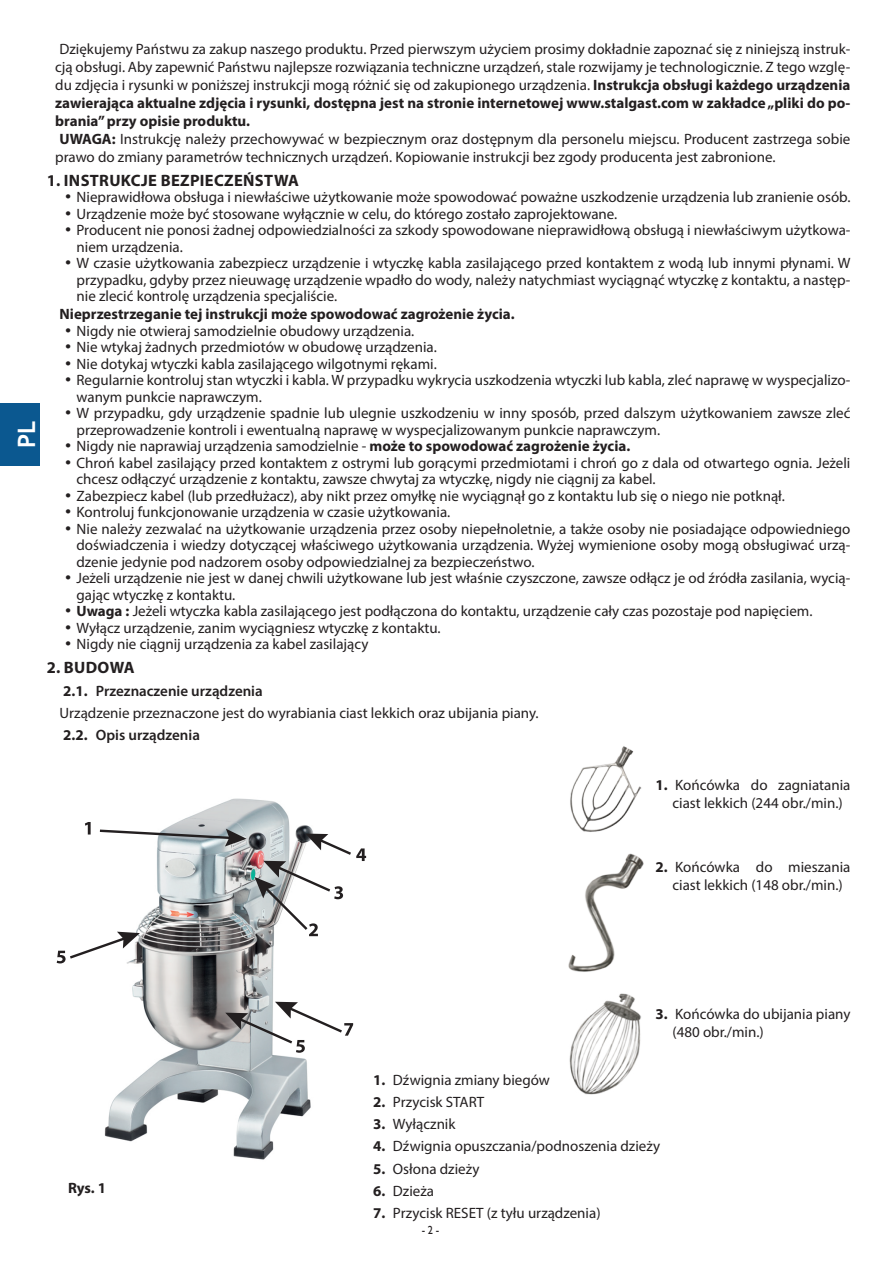
<style>
.page{position:relative;width:893px;height:1263px;background:#fff}
.page>*{position:absolute;margin:0;border:0;box-sizing:border-box;transform-origin:0 0}
.t1{font:700 24px "Trebuchet MS";color:#fff}
.t2{font:700 16.5px "Myriad Pro";letter-spacing:.02em;color:#231f20}
.t3{font:15px/18px "Myriad Pro";color:#231f20}
.t4{font:700 15px "Myriad Pro";color:#231f20}
.t5{font:12px "Humanst 521 EU";color:#231f20;scale:.86 1}
.s1{font-weight:700}
.s2{font-family:"Humanst 521 EU";font-weight:700}
.s3{font-weight:600}
</style>
<div class="page">
<div style="left:0;top:403px;width:39px;height:63px;background:#0b5890"></div>
<img style="left:56px;top:798px;width:311px;height:362px">
<svg style="left:97px;top:828px;width:150px;height:18px"></svg>
<svg style="left:85px;top:822px;width:6px;height:12px"></svg>
<svg style="left:255px;top:833px;width:111px;height:103px"></svg>
<svg style="left:225px;top:1002px;width:128px;height:51px"></svg>
<svg style="left:57px;top:932px;width:83px;height:31px"></svg>
<img style="left:570px;top:746px;width:72px;height:86px">
<img style="left:569px;top:853px;width:74px;height:119px">
<img style="left:569px;top:993px;width:72px;height:102px">
<h1 class="t1" style="left:12px;top:448px;width:29px;rotate:-90deg">PL</h1>
<p class="t3" style="left:55px;top:40px;width:797px">Dziękujemy Państwu za zakup naszego produktu. Przed pierwszym użyciem prosimy dokładnie zapoznać się z niniejszą instruk&shy;cją obsługi. Aby zapewnić Państwu najlepsze rozwiązania techniczne urządzeń, stale rozwijamy je technologicznie. Z tego wzglę&shy;du zdjęcia i rysunki w poniższej instrukcji mogą różnić się od zakupionego urządzenia. <span class="s1">Instrukcja obsługi każdego urządzenia zawierająca aktualne zdjęcia i rysunki, dostępna jest na stronie internetowej www.stalgast.com w zakładce „pliki do po&shy;brania” przy opisie produktu.<br>UWAGA:</span> Instrukcję należy przechowywać w bezpiecznym oraz dostępnym dla personelu miejscu. Producent zastrzega sobie prawo do zmiany parametrów technicznych urządzeń. Kopiowanie instrukcji bez zgody producenta jest zabronione.</p>
<p class="t2" style="left:47px;top:170px;width:254px">1. INSTRUKCJE BEZPIECZEŃSTWA</p>
<p class="t3" style="left:64px;top:188px;width:788px"><span class="s2">•</span> Nieprawidłowa obsługa i niewłaściwe użytkowanie może spowodować poważne uszkodzenie urządzenia lub zranienie osób.</p>
<p class="t3" style="left:64px;top:205px;width:555px"><span class="s2">•</span> Urządzenie może być stosowane wyłącznie w celu, do którego zostało zaprojektowane.</p>
<p class="t3" style="left:77px;top:222px;width:775px;line-height:16.5px;text-indent:-13px"><span class="s2">•</span> Producent nie ponosi żadnej odpowiedzialności za szkody spowodowane nieprawidłową obsługą i niewłaściwym użytkowa&shy;niem urządzenia.</p>
<p class="t3" style="left:77px;top:255px;width:775px;line-height:16.5px;text-align:justify;text-indent:-13px"><span class="s2">•</span> W czasie użytkowania zabezpiecz urządzenie i wtyczkę kabla zasilającego przed kontaktem z wodą lub innymi płynami. W przypadku, gdyby przez nieuwagę urządzenie wpadło do wody, należy natychmiast wyciągnąć wtyczkę z kontaktu, a następ&shy;nie zlecić kontrolę urządzenia specjaliście.</p>
<p class="t4" style="left:60px;top:304px;width:457px">Nieprzestrzeganie tej instrukcji może spowodować zagrożenie życia.</p>
<p class="t3" style="left:64px;top:322px;width:352px"><span class="s2">•</span> Nigdy nie otwieraj samodzielnie obudowy urządzenia.</p>
<p class="t3" style="left:64px;top:338px;width:375px"><span class="s2">•</span> Nie wtykaj żadnych przedmiotów w obudowę urządzenia.</p>
<p class="t3" style="left:64px;top:355px;width:375px"><span class="s2">•</span> Nie dotykaj wtyczki kabla zasilającego wilgotnymi rękami.</p>
<p class="t3" style="left:77px;top:372px;width:775px;line-height:16.5px;text-indent:-13px"><span class="s2">•</span> Regularnie kontroluj stan wtyczki i kabla. W przypadku wykrycia uszkodzenia wtyczki lub kabla, zleć naprawę w wyspecjalizo&shy;wanym punkcie naprawczym.</p>
<p class="t3" style="left:77px;top:405px;width:775px;line-height:16.5px;text-indent:-13px"><span class="s2">•</span> W przypadku, gdy urządzenie spadnie lub ulegnie uszkodzeniu w inny sposób, przed dalszym użytkowaniem zawsze zleć przeprowadzenie kontroli i ewentualną naprawę w wyspecjalizowanym punkcie naprawczym.</p>
<p class="t3" style="left:64px;top:437px;width:568px"><span class="s2">•</span> Nigdy nie naprawiaj urządzenia samodzielnie - <span class="s1">może to spowodować zagrożenie życia.</span></p>
<p class="t3" style="left:77px;top:454px;width:775px;line-height:16.5px;text-indent:-13px"><span class="s2">•</span> Chroń kabel zasilający przed kontaktem z ostrymi lub gorącymi przedmiotami i chroń go z dala od otwartego ognia. Jeżeli chcesz odłączyć urządzenie z kontaktu, zawsze chwytaj za wtyczkę, nigdy nie ciągnij za kabel.</p>
<p class="t3" style="left:64px;top:487px;width:722px"><span class="s2">•</span> Zabezpiecz kabel (lub przedłużacz), aby nikt przez omyłkę nie wyciągnął go z kontaktu lub się o niego nie potknął.</p>
<p class="t3" style="left:64px;top:503px;width:388px"><span class="s2">•</span> Kontroluj funkcjonowanie urządzenia w czasie użytkowania.</p>
<p class="t3" style="left:77px;top:520px;width:775px;line-height:16.5px;text-align:justify;text-indent:-13px"><span class="s2">•</span> Nie należy zezwalać na użytkowanie urządzenia przez osoby niepełnoletnie, a także osoby nie posiadające odpowiedniego doświadczenia i wiedzy dotyczącej właściwego użytkowania urządzenia. Wyżej wymienione osoby mogą obsługiwać urzą&shy;dzenie jedynie pod nadzorem osoby odpowiedzialnej za bezpieczeństwo.</p>
<p class="t3" style="left:77px;top:570px;width:775px;line-height:16.5px;text-indent:-13px"><span class="s2">•</span> Jeżeli urządzenie nie jest w danej chwili użytkowane lub jest właśnie czyszczone, zawsze odłącz je od źródła zasilania, wycią&shy;gając wtyczkę z kontaktu.</p>
<p class="t3" style="left:64px;top:602px;width:750px"><span class="s2">•</span> <span class="s1">Uwaga :</span> Jeżeli wtyczka kabla zasilającego jest podłączona do kontaktu, urządzenie cały czas pozostaje pod napięciem.</p>
<p class="t3" style="left:64px;top:619px;width:378px"><span class="s2">•</span> Wyłącz urządzenie, zanim wyciągniesz wtyczkę z kontaktu.</p>
<p class="t3" style="left:64px;top:635px;width:306px"><span class="s2">•</span> Nigdy nie ciągnij urządzenia za kabel zasilający</p>
<p class="t2" style="left:47px;top:657px;width:89px">2. BUDOWA</p>
<p class="t3" style="left:60px;top:679px;width:481px;line-height:22.2px"><span class="s1">2.1.</span> <span class="s3">Przeznaczenie urządzenia<br></span>Urządzenie przeznaczone jest do wyrabiania ciast lekkich oraz ubijania piany.<br><span class="s1">2.2.</span> <span class="s3">Opis urządzenia</span></p>
<p class="t3" style="left:672px;top:775px;width:179px;text-indent:-17px"><span class="s1">1.</span> Końcówka do zagniatania ciast lekkich (244 obr./min.)</p>
<p class="t3" style="left:672px;top:858px;width:179px;text-indent:-17px"><span class="s1">2.</span> Końcówka do mieszania ciast lekkich (148 obr./min.)</p>
<p class="t4" style="left:68px;top:1178px;width:40px">Rys. 1</p>
<p class="t3" style="left:672px;top:1004px;width:179px;text-indent:-17px"><span class="s1">3.</span> Końcówka do ubijania piany (480 obr./min.)</p>
<p class="t3" style="left:373px;top:1070px;width:178px"><span class="s1">1.</span> Dźwignia zmiany biegów</p>
<p class="t3" style="left:373px;top:1093px;width:113px"><span class="s1">2.</span> Przycisk START</p>
<p class="t3" style="left:373px;top:1115px;width:84px"><span class="s1">3.</span> Wyłącznik</p>
<p class="t3" style="left:373px;top:1137px;width:288px"><span class="s1">4.</span> Dźwignia opuszczania/podnoszenia dzieży</p>
<p class="t3" style="left:373px;top:1159px;width:108px"><span class="s1">5.</span> Osłona dzieży</p>
<p class="t3" style="left:373px;top:1182px;width:62px"><span class="s1">6.</span> Dzieża</p>
<p class="t3" style="left:373px;top:1204px;width:229px"><span class="s1">7.</span> Przycisk RESET (z tyłu urządzenia)</p>
<p class="t5" style="left:422px;top:1222px;width:22px">- 2 -</p>
</div>
